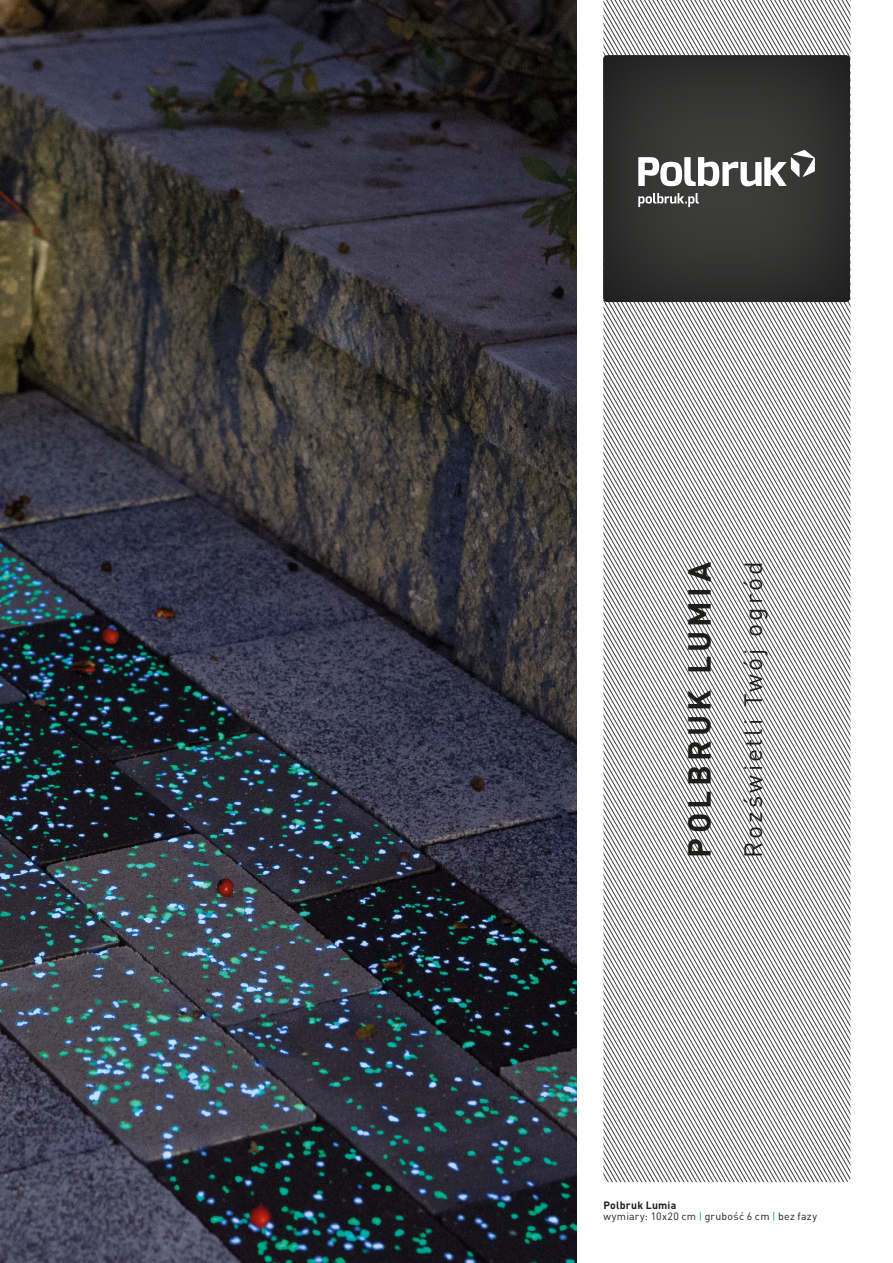
<style>
.page{position:relative;width:893px;height:1263px;background:#fff}
.page>*{position:absolute;margin:0;border:0;box-sizing:border-box;transform-origin:0 0}
.t1{font:700 31.65px "DINCE";letter-spacing:.135em;color:#1d1d1b}
.t2{font:24.75px "DINCE";letter-spacing:.115em;color:#1d1d1b}
.t3{font:10.5px/11.2px "DINCE";letter-spacing:.03em;color:#1d1d1b}
.s1{font-weight:700}
.s2{color:#009fe3}
</style>
<div class="page">
<svg style="left:710px;top:0;width:140px;height:41px"></svg>
<svg style="left:603px;top:41px;width:247px;height:1141px"></svg>
<img style="left:0;top:0;width:577px;height:1263px">
<div style="left:589px;top:44px;width:273px;height:259px;background:#1d1d1b;opacity:.75"></div>
<svg style="left:638px;top:150px;width:177px;height:36px"></svg>
<svg style="left:638px;top:193px;width:61px;height:14px"></svg>
<h1 class="t1" style="left:678px;top:858px;width:297px;rotate:-90deg">POLBRUK LUMIA</h1>
<h2 class="t2" style="left:737px;top:858px;width:298px;rotate:-90deg">Rozświetli Twój ogród</h2>
<p class="t3" style="left:603px;top:1199px;width:215px"><span class="s1">Polbruk Lumia<br></span>wymiary: 10x20 cm <span class="s2">|</span> grubość 6 cm <span class="s2">|</span> bez fazy</p>
</div>
